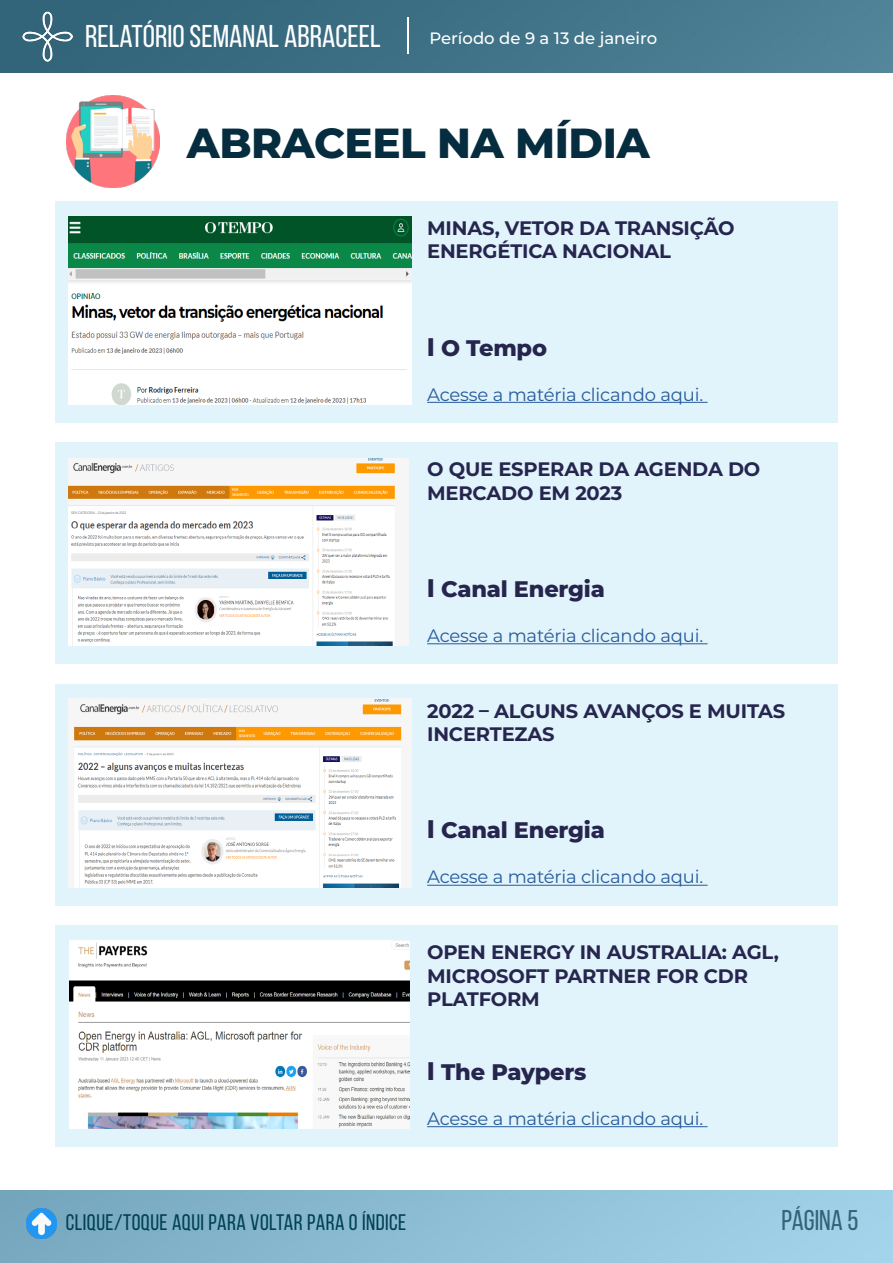
<style>
.page{position:relative;width:893px;height:1263px;background:#fff}
.page>*{position:absolute;margin:0;border:0;box-sizing:border-box;transform-origin:0 0}
.t1{font:800 42px "Montserrat";letter-spacing:-.01em;color:#062d3f}
.t2{font:31.5px "Bebas Neue";color:#fff}
.t3{font:28.5px "Bebas Neue";color:#326479}
.t4{font:800 22.5px "Montserrat";letter-spacing:-.01em;color:#26254e}
.t5{font:22.5px "Bebas Neue";letter-spacing:.02em;color:#014153}
.t6{font:700 19.5px/23.4px "Montserrat";letter-spacing:-.01em;color:#26254e}
.t7{font:18px "Montserrat";letter-spacing:-.01em;color:#275b9b}
.t8{font:500 16.5px "Montserrat";color:#fff}
.s1{font-size:24px}
</style>
<div class="page">
<img style="left:0;top:0;width:893px;height:72px">
<img style="left:0;top:1191px;width:892px;height:72px">
<img style="left:23px;top:11px;width:50px;height:50px">
<hr style="left:407px;top:17px;width:2px;height:37px;background:#fff">
<img style="left:27px;top:1209px;width:29px;height:29px">
<img style="left:67px;top:95px;width:92px;height:92px">
<div style="left:55px;top:442px;width:783px;height:222px;background:#e1f3fb"></div>
<hr style="left:427px;top:643px;width:281px;height:1px;background:#275b9b">
<img style="left:68px;top:458px;width:340px;height:188px">
<div style="left:55px;top:684px;width:783px;height:221px;background:#e1f3fb"></div>
<hr style="left:427px;top:885px;width:281px;height:1px;background:#275b9b">
<img style="left:68px;top:699px;width:343px;height:188px">
<div style="left:55px;top:925px;width:783px;height:222px;background:#e1f3fb"></div>
<hr style="left:427px;top:1126px;width:281px;height:1px;background:#275b9b">
<img style="left:69px;top:940px;width:341px;height:189px">
<div style="left:55px;top:201px;width:783px;height:221px;background:#e1f3fb"></div>
<hr style="left:427px;top:402px;width:281px;height:1px;background:#275b9b">
<img style="left:68px;top:216px;width:343px;height:188px">
<h2 class="t2" style="left:85px;top:19px;width:297px">RELATÓRIO SEMANAL ABRACEEL</h2>
<p class="t8" style="left:429px;top:26px;width:229px">Período de 9 a 13 de janeiro</p>
<h1 class="t1" style="left:187px;top:112px;width:464px">ABRACEEL NA MÍDIA</h1>
<p class="t6" style="left:427px;top:215px;width:309px">MINAS, VETOR DA TRANSIÇÃO<br>ENERGÉTICA NACIONAL</p>
<p class="t4" style="left:427px;top:331px;width:121px"><span class="s1">l</span> O Tempo</p>
<p class="t7" style="left:427px;top:382px;width:278px">Acesse a matéria clicando aqui.</p>
<p class="t6" style="left:427px;top:457px;width:335px">O QUE ESPERAR DA AGENDA DO<br>MERCADO EM 2023</p>
<p class="t4" style="left:427px;top:572px;width:179px"><span class="s1">l</span> Canal Energia</p>
<p class="t7" style="left:427px;top:623px;width:278px">Acesse a matéria clicando aqui.</p>
<p class="t6" style="left:427px;top:698px;width:360px">2022 – ALGUNS AVANÇOS E MUITAS<br>INCERTEZAS</p>
<p class="t4" style="left:427px;top:814px;width:179px"><span class="s1">l</span> Canal Energia</p>
<p class="t7" style="left:427px;top:865px;width:278px">Acesse a matéria clicando aqui.</p>
<p class="t6" style="left:427px;top:940px;width:353px">OPEN ENERGY IN AUSTRALIA: AGL,<br>MICROSOFT PARTNER FOR CDR<br>PLATFORM</p>
<p class="t4" style="left:427px;top:1055px;width:161px"><span class="s1">l</span> The Paypers</p>
<p class="t7" style="left:427px;top:1106px;width:278px">Acesse a matéria clicando aqui.</p>
<p class="t5" style="left:66px;top:1210px;width:342px">CLIQUE/TOQUE AQUI PARA VOLTAR PARA O ÍNDICE</p>
<h3 class="t3" style="left:782px;top:1205px;width:78px">PÁGINA 5</h3>
</div>
